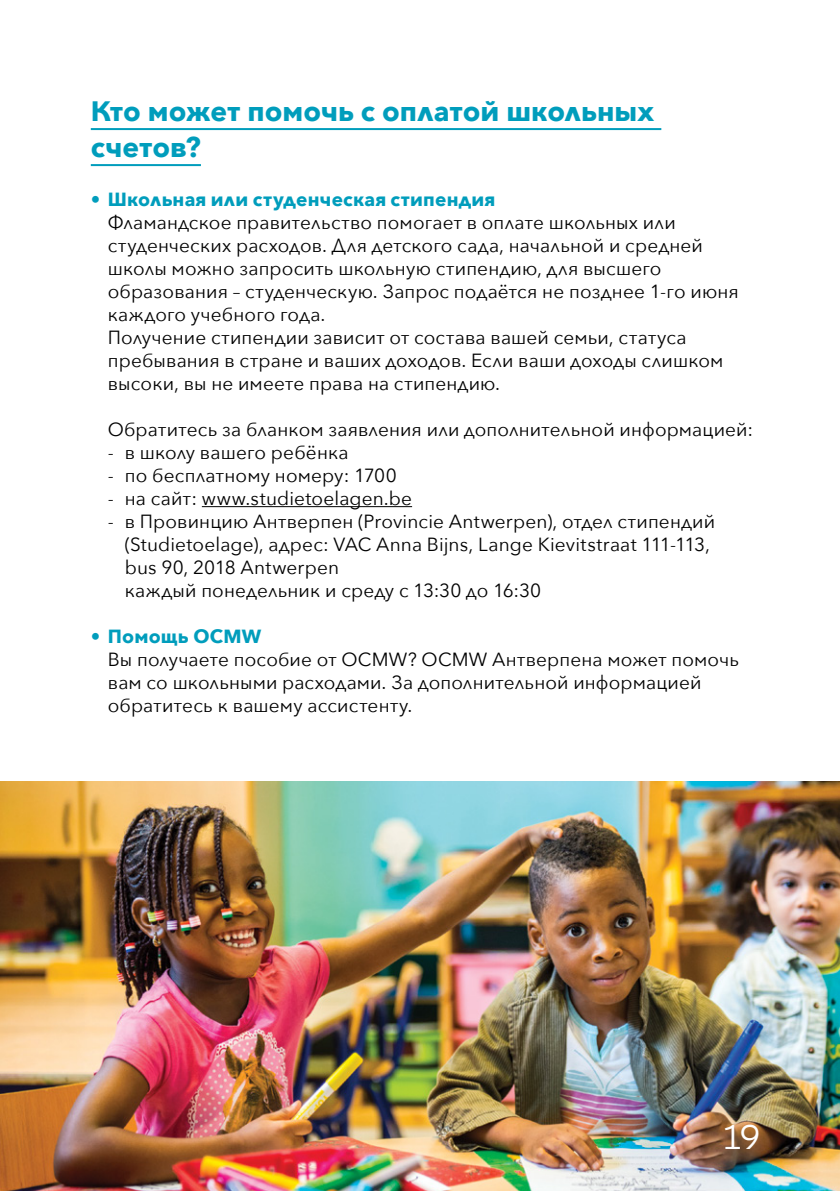
<style>
.page{position:relative;width:840px;height:1191px;background:#fff}
.page>*{position:absolute;margin:0;border:0;box-sizing:border-box;transform-origin:0 0}
.t1{font:300 36px "ARS Maquette";color:#fff}
.t2{font:700 28px/36px "Avenir Next";color:#009dbc}
.t3{font:19px/23px "Avenir Next";letter-spacing:.01em;color:#000}
.s1{color:#009dbc}
.s2{font-weight:700;color:#009dbc}
</style>
<div class="page">
<img style="left:0;top:781px;width:839px;height:410px">
<hr style="left:91px;top:128px;width:570px;height:2px;background:#009dbc">
<hr style="left:91px;top:164px;width:110px;height:2px;background:#009dbc">
<hr style="left:202px;top:506px;width:210px;height:1px;background:#000">
<h2 class="t2" style="left:91px;top:93px;width:564px">Кто может помочь с оплатой школьных счетов?</h2>
<p class="t3" style="left:108px;top:187px;width:632px;text-indent:-17px"><span class="s1">•</span> <span class="s2">Школьная или студенческая стипендия<br></span>Фламандское правительство помогает в оплате школьных или студенческих расходов. Для детского сада, начальной и средней школы можно запросить школьную стипендию, для высшего образования – студенческую. Запрос подаётся не позднее 1-го июня каждого учебного года.<br>Получение стипендии зависит от состава вашей семьи, статуса пребывания в стране и ваших доходов. Если ваши доходы слишком высоки, вы не имеете права на стипендию.</p>
<p class="t3" style="left:108px;top:417px;width:646px">Обратитесь за бланком заявления или дополнительной информацией:</p>
<p class="t3" style="left:108px;top:440px;width:242px">- в школу вашего ребёнка</p>
<p class="t3" style="left:108px;top:463px;width:290px">- по бесплатному номеру: 1700</p>
<p class="t3" style="left:108px;top:486px;width:305px">- на сайт: www.studietoelagen.be</p>
<p class="t3" style="left:125px;top:509px;width:591px;text-indent:-17px">- в Провинцию Антверпен (Provincie Antwerpen), отдел стипендий (Studietoelage), адрес: VAC Anna Bijns, Lange Kievitstraat 111-113, bus 90, 2018 Antwerpen<br>каждый понедельник и среду с 13:30 до 16:30</p>
<p class="t3" style="left:108px;top:624px;width:632px;text-indent:-17px"><span class="s1">•</span> <span class="s2">Помощь ОCMW<br></span>Вы получаете пособие от ОСМW? ОCMW Антверпена может помочь вам со школьными расходами. За дополнительной информацией обратитесь к вашему ассистенту.</p>
<h1 class="t1" style="left:721px;top:1114px;width:40px">19</h1>
</div>
